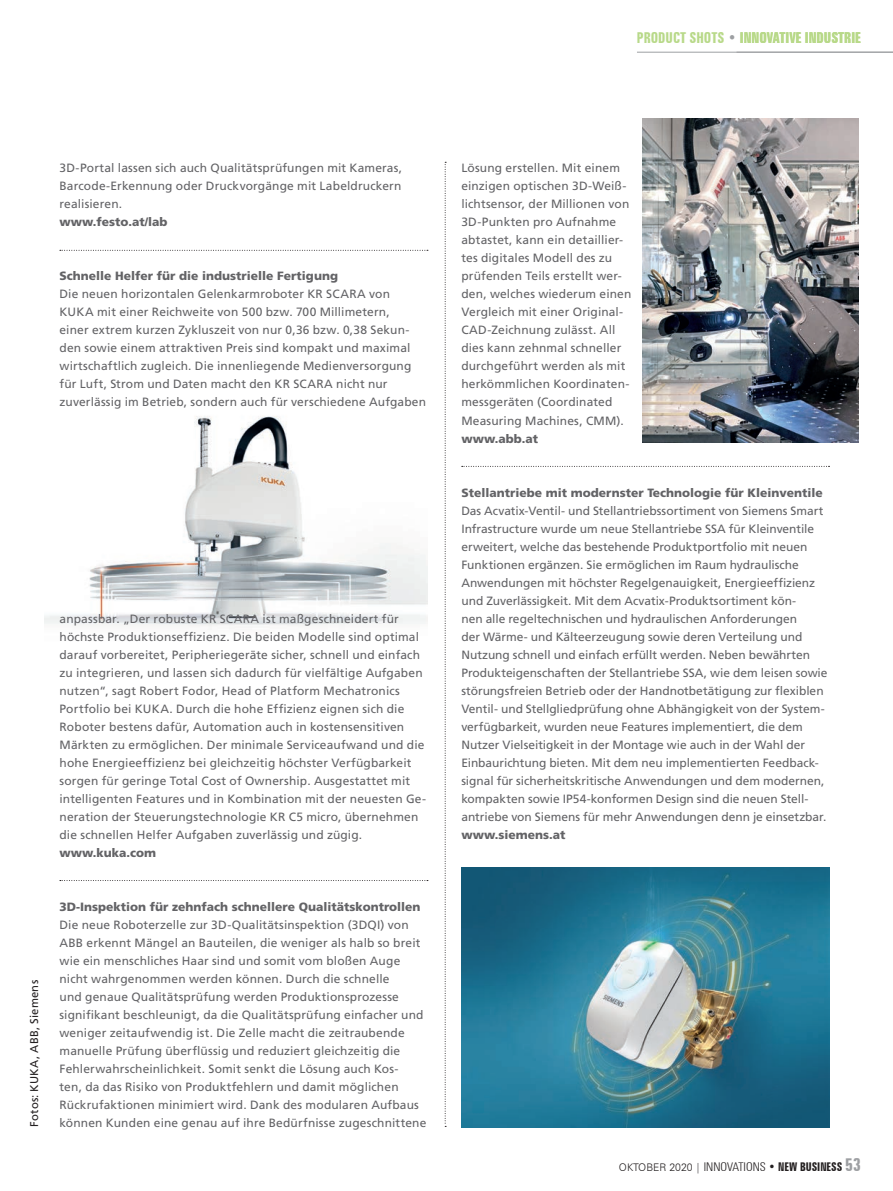
<style>
.page{position:relative;width:893px;height:1191px;background:#fff}
.page>*{position:absolute;margin:0;border:0;box-sizing:border-box;transform-origin:0 0}
.t1{font:700 extra-condensed 15px "Zurich BT";color:#b8d989}
.t2{font:12px/18px "Frutiger LT Std";letter-spacing:.01em;color:#636366}
.t3{font:900 12px "Frutiger LT Std";color:#636366}
.t4{font:11.25px "Frutiger LT Std";letter-spacing:.015em;color:#231f20}
.t5{font:300 10.5px "Zurich BT";color:#231f20}
.s1{color:#9d9fa2}
.s2{font-stretch:condensed;font-size:12px}
.s3{font-weight:700;font-stretch:extra-condensed;font-size:12px}
.s4{font-weight:700;font-stretch:extra-condensed;font-size:18px;color:#9d9fa2}
</style>
<div class="page">
<hr style="left:637px;top:52px;width:256px;height:1px;background:#9d9fa2">
<img style="left:45px;top:416px;width:382px;height:212px">
<svg style="left:445px;top:162px;width:1px;height:965px"></svg>
<svg style="left:60px;top:250px;width:368px;height:1px"></svg>
<svg style="left:60px;top:880px;width:368px;height:1px"></svg>
<svg style="left:462px;top:466px;width:367px;height:1px"></svg>
<img style="left:643px;top:118px;width:216px;height:324px">
<img style="left:461px;top:867px;width:368px;height:260px">
<p class="t1" style="left:637px;top:29px;width:226px">PRODUCT SHOTS <span class="s1">•</span> INNOVATIVE INDUSTRIE</p>
<p class="t2" style="left:60px;top:159px;width:344px;text-align:justify">3D-Portal lassen sich auch Qualitätsprüfungen mit Kameras, Barcode-Erkennung oder Druckvorgänge mit Labeldruckern realisieren.</p>
<p class="t3" style="left:60px;top:215px;width:110px">www.festo.at/lab</p>
<p class="t3" style="left:60px;top:269px;width:280px">Schnelle Helfer für die industrielle Fertigung</p>
<p class="t2" style="left:60px;top:285px;width:368px">Die neuen horizontalen Gelenkarmroboter KR SCARA von KUKA mit einer Reichweite von 500 bzw. 700 Millimetern,<br>einer extrem kurzen Zykluszeit von nur 0,36 bzw. 0,38 Sekun&shy;den sowie einem attraktiven Preis sind kompakt und maximal wirtschaftlich zugleich. Die innenliegende Medienversorgung für Luft, Strom und Daten macht den KR SCARA nicht nur zuverlässig im Betrieb, sondern auch für verschiedene Aufgaben</p>
<p class="t4" style="left:28px;top:1126px;width:148px;rotate:-90deg">Fotos: KUKA, ABB, Siemens</p>
<p class="t2" style="left:60px;top:609px;width:368px">anpassbar. „Der robuste KR SCARA ist maßgeschneidert für höchste Produktionseffizienz. Die beiden Modelle sind optimal darauf vorbereitet, Peripheriegeräte sicher, schnell und einfach zu integrieren, und lassen sich dadurch für vielfältige Aufgaben nutzen“, sagt Robert Fodor, Head of Platform Mechatronics Portfolio bei KUKA. Durch die hohe Effizienz eignen sich die Roboter bestens dafür, Automation auch in kostensensitiven Märkten zu ermöglichen. Der minimale Serviceaufwand und die hohe Energieeffizienz bei gleichzeitig höchster Verfügbarkeit sorgen für geringe Total Cost of Ownership. Ausgestattet mit intelligenten Features und in Kombination mit der neuesten Ge&shy;neration der Steuerungstechnologie KR C5 micro, übernehmen die schnellen Helfer Aufgaben zuverlässig und zügig.</p>
<p class="t3" style="left:60px;top:845px;width:98px">www.kuka.com</p>
<p class="t3" style="left:60px;top:899px;width:363px">3D-Inspektion für zehnfach schnellere Qualitätskontrollen</p>
<p class="t2" style="left:60px;top:915px;width:368px">Die neue Roboterzelle zur 3D-Qualitätsinspektion (3DQI) von ABB erkennt Mängel an Bauteilen, die weniger als halb so breit wie ein menschliches Haar sind und somit vom bloßen Auge nicht wahrgenommen werden können. Durch die schnelle<br>und genaue Qualitätsprüfung werden Produktionsprozesse signifikant beschleunigt, da die Qualitätsprüfung einfacher und weniger zeitaufwendig ist. Die Zelle macht die zeitraubende manuelle Prüfung überflüssig und reduziert gleichzeitig die Fehlerwahrscheinlichkeit. Somit senkt die Lösung auch Kos-<br>ten, da das Risiko von Produktfehlern und damit möglichen Rückrufaktionen minimiert wird. Dank des modularen Aufbaus können Kunden eine genau auf ihre Bedürfnisse zugeschnittene</p>
<p class="t2" style="left:461px;top:159px;width:172px">Lösung erstellen. Mit einem einzigen optischen 3D-Weiß&shy;lichtsensor, der Millionen von<br>3D-Punkten pro Aufnahme abtastet, kann ein detaillier&shy;tes digitales Modell des zu prüfenden Teils erstellt wer&shy;den, welches wiederum einen<br>Vergleich mit einer Original-<br>CAD-Zeichnung zulässt. All dies kann zehnmal schneller durchgeführt werden als mit herkömmlichen Koordinaten&shy;messgeräten (Coordinated<br>Measuring Machines, CMM).</p>
<p class="t3" style="left:461px;top:431px;width:78px">www.abb.at</p>
<p class="t3" style="left:461px;top:485px;width:363px">Stellantriebe mit modernster Technologie für Kleinventile</p>
<p class="t2" style="left:461px;top:501px;width:368px">Das Acvatix-Ventil- und Stellantriebssortiment von Siemens Smart Infrastructure wurde um neue Stellantriebe SSA für Kleinventile erweitert, welche das bestehende Produktportfolio mit neuen Funktionen ergänzen. Sie ermöglichen im Raum hydraulische Anwendungen mit höchster Regelgenauigkeit, Energieeffizienz und Zuverlässigkeit. Mit dem Acvatix-Produktsortiment kön-<br>nen alle regeltechnischen und hydraulischen Anforderungen<br>der Wärme- und Kälteerzeugung sowie deren Verteilung und Nutzung schnell und einfach erfüllt werden. Neben bewährten Produkteigenschaften der Stellantriebe SSA, wie dem leisen sowie störungsfreien Betrieb oder der Handnotbetätigung zur flexiblen Ventil- und Stellgliedprüfung ohne Abhängigkeit von der System&shy;verfügbarkeit, wurden neue Features implementiert, die dem Nutzer Vielseitigkeit in der Montage wie auch in der Wahl der Einbaurichtung bieten. Mit dem neu implementierten Feedback&shy;signal für sicherheitskritische Anwendungen und dem modernen, kompakten sowie IP54-konformen Design sind die neuen Stell&shy;antriebe von Siemens für mehr Anwendungen denn je einsetzbar.</p>
<p class="t3" style="left:461px;top:827px;width:106px">www.siemens.at</p>
<p class="t5" style="left:619px;top:1160px;width:244px">OKTOBER 2020 | <span class="s2">INNOVATIONS</span> <span class="s3">• NEW BUSINESS</span> <span class="s4">53</span></p>
</div>
